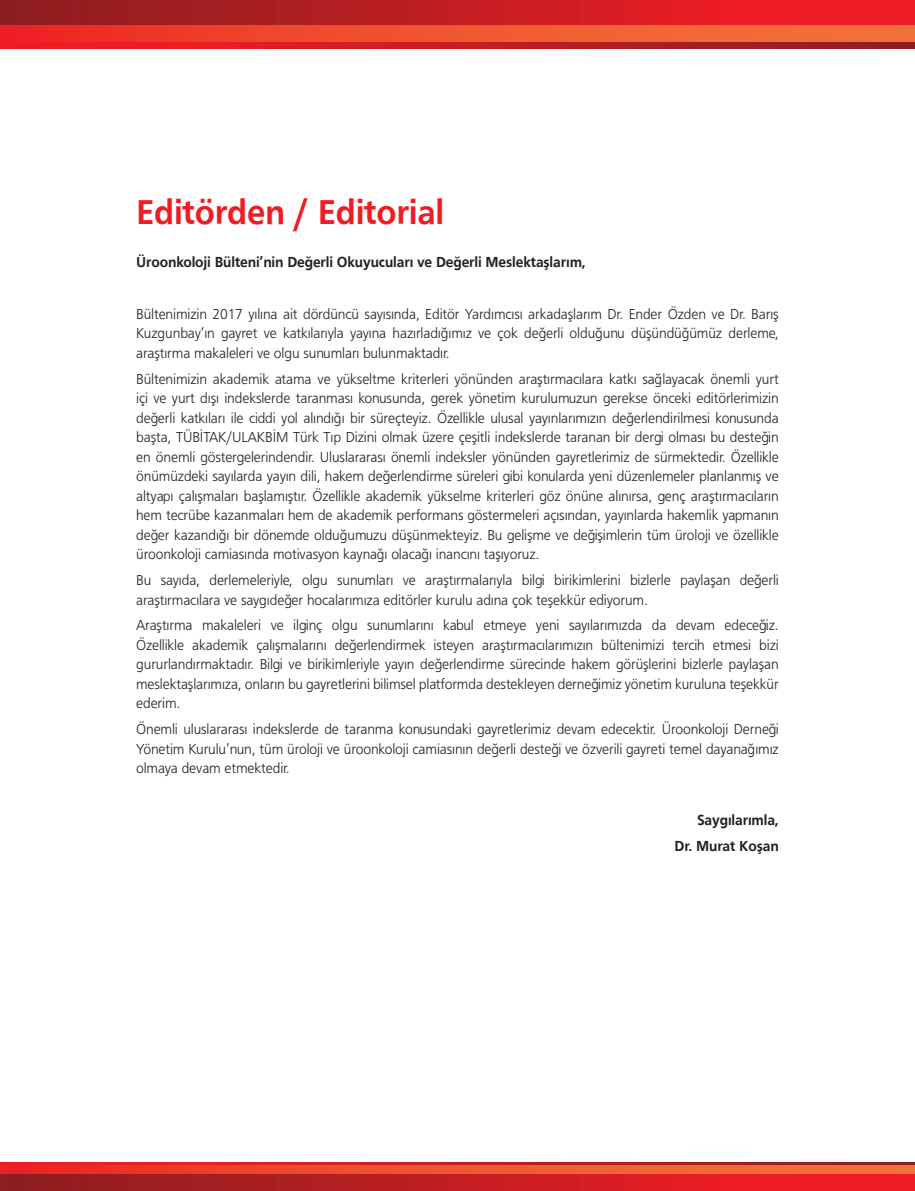
<style>
.page{position:relative;width:915px;height:1191px;background:#fff}
.page>*{position:absolute;margin:0;border:0;box-sizing:border-box;transform-origin:0 0}
.t1{font:35.7px "Frugal Bold Tr";letter-spacing:-.01em;color:#ee1d23;scale:.96 1}
.icindekiler_baslık_1{font:15px/19.5px "Frugal Normal Tr";letter-spacing:-.01em;color:#231f20;text-align:justify;scale:.96 1}
.icindekiler_baslık_1-2{font:15px "Frugal Bold Tr";letter-spacing:-.01em;color:#231f20;scale:.96 1}
</style>
<div class="page">
<div style="left:0;top:0;width:914px;height:26px;background:linear-gradient(to right,#8a1e20,#fb1d24)"></div>
<svg style="left:0;top:41px;width:914px;height:8px;background:#ca2423"></svg>
<svg style="left:0;top:26px;width:914px;height:15px;background:#f0522f"></svg>
<div style="left:0;top:1173px;width:914px;height:18px;background:linear-gradient(to right,#8a1e20,#fb1d24)"></div>
<svg style="left:1px;top:1162px;width:913px;height:3px;background:#c51d22"></svg>
<svg style="left:21px;top:1165px;width:893px;height:8px;background:#f0532f"></svg>
<div style="left:0;top:1173px;width:21px;height:18px;background:#8c1d1f"></div>
<div style="left:0;top:1165px;width:21px;height:8px;background:#ee1f23"></div>
<p class="t1" style="left:136px;top:191px;width:322px">Editörden / Editorial</p>
<p class="icindekiler_baslık_1-2" style="left:136px;top:253px;width:469px">Üroonkoloji Bülteni’nin Değerli Okuyucuları ve Değerli Meslektaşlarım,</p>
<p class="icindekiler_baslık_1" style="left:136px;top:304px;width:670px">Bültenimizin 2017 yılına ait dördüncü sayısında, Editör Yardımcısı arkadaşlarım Dr. Ender Özden ve Dr. Barış Kuzgunbay’ın gayret ve katkılarıyla yayına hazırladığımız ve çok değerli olduğunu düşündüğümüz derleme, araştırma makaleleri ve olgu sunumları bulunmaktadır.</p>
<p class="icindekiler_baslık_1" style="left:136px;top:369px;width:670px">Bültenimizin akademik atama ve yükseltme kriterleri yönünden araştırmacılara katkı sağlayacak önemli yurt içi ve yurt dışı indekslerde taranması konusunda, gerek yönetim kurulumuzun gerekse önceki editörlerimizin değerli katkıları ile ciddi yol alındığı bir süreçteyiz. Özellikle ulusal yayınlarımızın değerlendirilmesi konusunda başta, TÜBİTAK/ULAKBİM Türk Tıp Dizini olmak üzere çeşitli indekslerde taranan bir dergi olması bu desteğin en önemli göstergelerindendir. Uluslararası önemli indeksler yönünden gayretlerimiz de sürmektedir. Özellikle önümüzdeki sayılarda yayın dili, hakem değerlendirme süreleri gibi konularda yeni düzenlemeler planlanmış ve altyapı çalışmaları başlamıştır. Özellikle akademik yükselme kriterleri göz önüne alınırsa, genç araştırmacıların hem tecrübe kazanmaları hem de akademik performans göstermeleri açısından, yayınlarda hakemlik yapmanın değer kazandığı bir dönemde olduğumuzu düşünmekteyiz. Bu gelişme ve değişimlerin tüm üroloji ve özellikle üroonkoloji camiasında motivasyon kaynağı olacağı inancını taşıyoruz.</p>
<p class="icindekiler_baslık_1" style="left:136px;top:570px;width:670px">Bu sayıda, derlemeleriyle, olgu sunumları ve araştırmalarıyla bilgi birikimlerini bizlerle paylaşan değerli araştırmacılara ve saygıdeğer hocalarımıza editörler kurulu adına çok teşekkür ediyorum.</p>
<p class="icindekiler_baslık_1" style="left:136px;top:615px;width:670px">Araştırma makaleleri ve ilginç olgu sunumlarını kabul etmeye yeni sayılarımızda da devam edeceğiz.<br>Özellikle akademik çalışmalarını değerlendirmek isteyen araştırmacılarımızın bültenimizi tercih etmesi bizi gururlandırmaktadır. Bilgi ve birikimleriyle yayın değerlendirme sürecinde hakem görüşlerini bizlerle paylaşan meslektaşlarımıza, onların bu gayretlerini bilimsel platformda destekleyen derneğimiz yönetim kuruluna teşekkür ederim.</p>
<p class="icindekiler_baslık_1" style="left:136px;top:719px;width:670px">Önemli uluslararası indekslerde de taranma konusundaki gayretlerimiz devam edecektir. Üroonkoloji Derneği Yönetim Kurulu’nun, tüm üroloji ve üroonkoloji camiasının değerli desteği ve özverili gayreti temel dayanağımız olmaya devam etmektedir.</p>
<p class="icindekiler_baslık_1-2" style="left:696px;top:811px;width:87px">Saygılarımla,</p>
<p class="icindekiler_baslık_1-2" style="left:674px;top:837px;width:110px">Dr. Murat Koşan</p>
</div>
